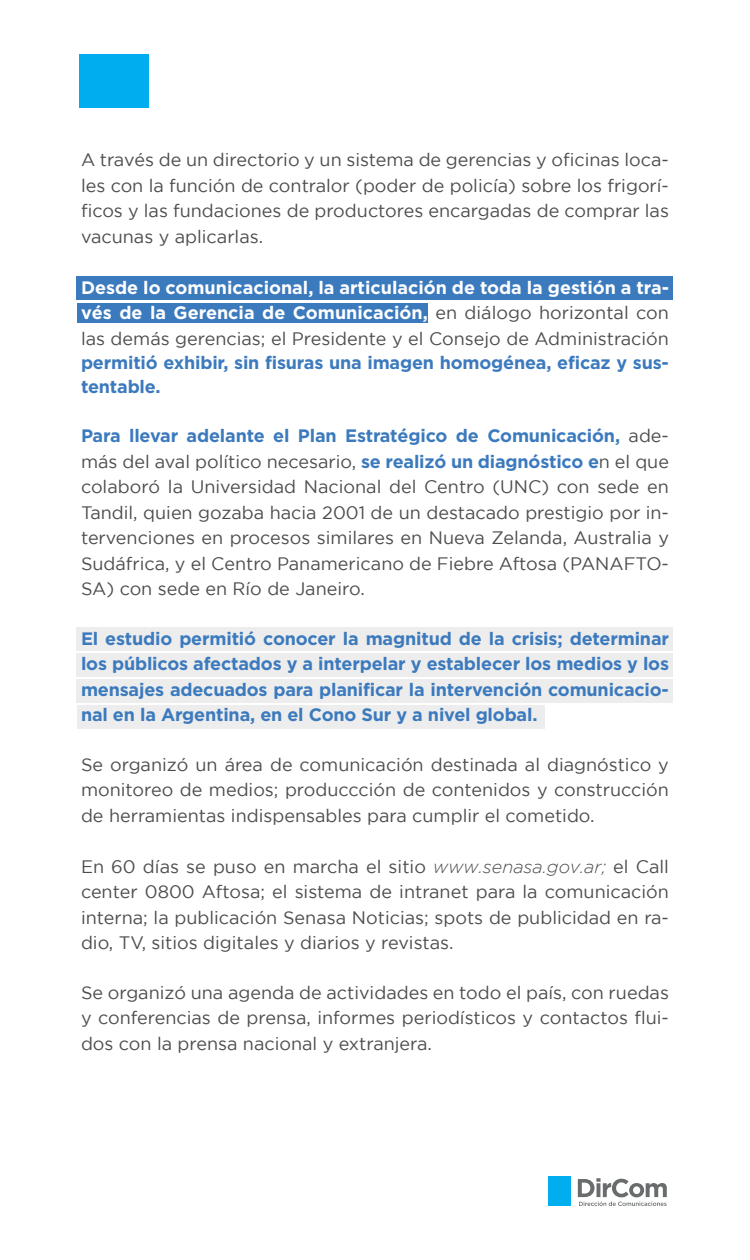
<style>
.page{position:relative;width:750px;height:1260px;background:#fff}
.page>*{position:absolute;margin:0;border:0;box-sizing:border-box;transform-origin:0 0}
.t1{font:18px/25.5px "Gotham";color:#4d4d4d;text-align:justify}
.t2{font:700 18px/25.5px "Gotham";letter-spacing:-.01em;color:#3c7abe}
.t3{font:700 18px/25.5px "Gotham";color:#fff;text-align:justify}
.s1{font-weight:400;color:#4d4d4d}
.s2{font-weight:700;color:#3c7abe}
.s3{font-weight:300;font-style:italic}
</style>
<div class="page">
<div style="left:77px;top:627px;width:596px;height:24px;background:#ededed"></div>
<div style="left:77px;top:653px;width:596px;height:24px;background:#ededed"></div>
<div style="left:77px;top:679px;width:596px;height:24px;background:#ededed"></div>
<div style="left:77px;top:705px;width:467px;height:24px;background:#ededed"></div>
<div style="left:79px;top:54px;width:69px;height:54px;background:#00aeef"></div>
<svg style="left:578px;top:1178px;width:89px;height:28px"></svg>
<div style="left:548px;top:1177px;width:22px;height:29px;background:#00aeef"></div>
<div style="left:77px;top:276px;width:596px;height:24px;background:#3c7abe"></div>
<div style="left:77px;top:303px;width:351px;height:20px;background:#3c7abe"></div>
<p class="t1" style="left:81px;top:147px;width:590px">A través de un directorio y un sistema de gerencias y oficinas loca&shy;les con la función de contralor (poder de policía) sobre los frigorí&shy;ficos y las fundaciones de productores encargadas de comprar las vacunas y aplicarlas.</p>
<p class="t3" style="left:81px;top:274px;width:590px">Desde lo comunicacional, la articulación de toda la gestión a tra&shy;vés de la Gerencia de Comunicación, <span class="s1">en diálogo horizontal con las demás gerencias; el Presidente y el Consejo de Administración</span></p>
<p class="t2" style="left:81px;top:350px;width:589px;line-height:24px">permitió exhibir, sin fisuras una imagen homogénea, eficaz y sus&shy;tentable.</p>
<p class="t1" style="left:81px;top:423px;width:590px"><span class="s2">Para llevar adelante el Plan Estratégico de Comunicación,</span> ade&shy;más del aval político necesario, <span class="s2">se realizó un diagnóstico e</span>n el que colaboró la Universidad Nacional del Centro (UNC) con sede en Tandil, quien gozaba hacia 2001 de un destacado prestigio por in&shy;tervenciones en procesos similares en Nueva Zelanda, Australia y Sudáfrica, y el Centro Panamericano de Fiebre Aftosa (PANAFTO-SA) con sede en Río de Janeiro.</p>
<p class="t2" style="left:81px;top:625px;width:590px;text-align:justify">El estudio permitió conocer la magnitud de la crisis; determinar los públicos afectados y a interpelar y establecer los medios y los mensajes adecuados para planificar la intervención comunicacio&shy;nal en la Argentina, en el Cono Sur y a nivel global.</p>
<p class="t1" style="left:81px;top:751px;width:590px">Se organizó un área de comunicación destinada al diagnóstico y monitoreo de medios; produccción de contenidos y construcción de herramientas indispensables para cumplir el cometido.</p>
<p class="t1" style="left:81px;top:853px;width:590px">En 60 días se puso en marcha el sitio <span class="s3">www.senasa.gov.ar;</span> el Call center 0800 Aftosa; el sistema de intranet para la comunicación interna; la publicación Senasa Noticias; spots de publicidad en ra&shy;dio, TV, sitios digitales y diarios y revistas.</p>
<p class="t1" style="left:81px;top:979px;width:590px">Se organizó una agenda de actividades en todo el país, con ruedas y conferencias de prensa, informes periodísticos y contactos flui&shy;dos con la prensa nacional y extranjera.</p>
</div>
